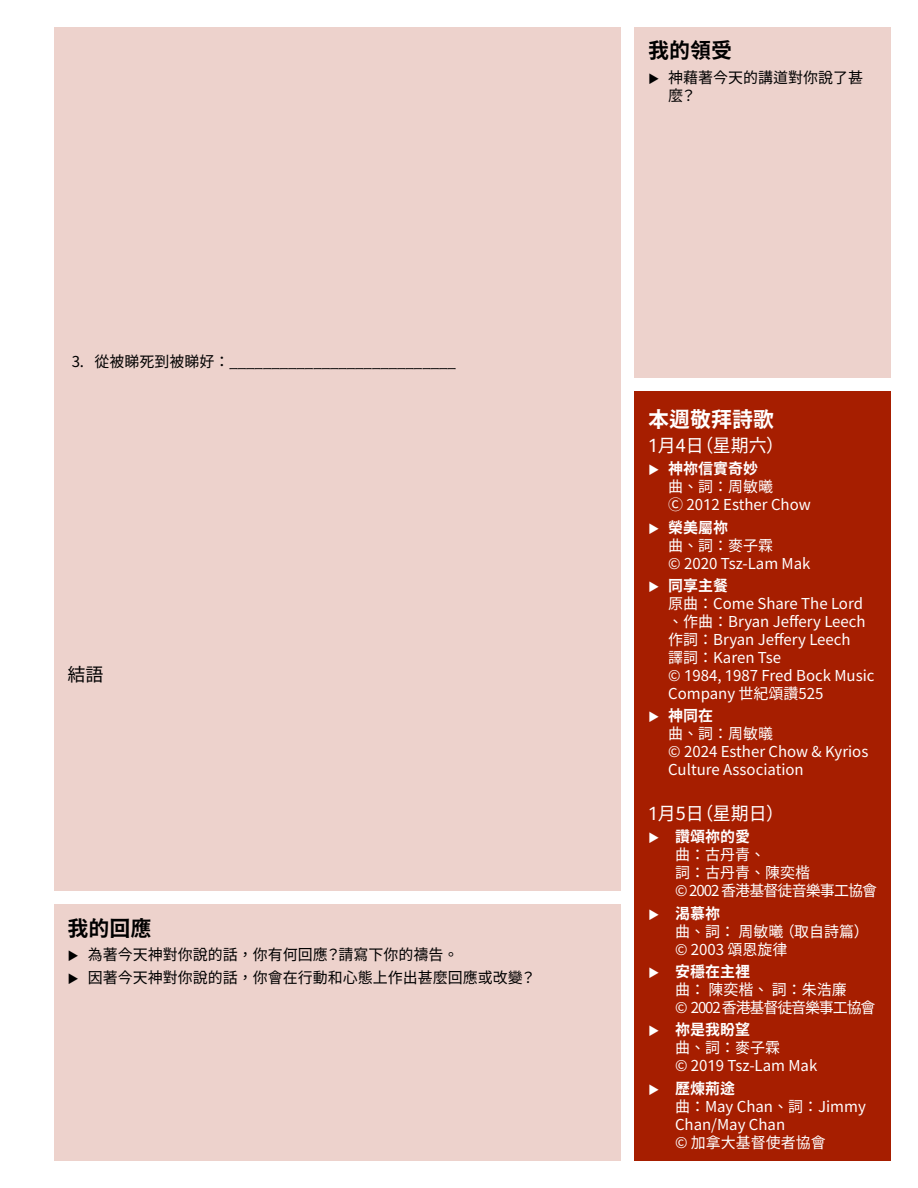
<style>
.page{position:relative;width:918px;height:1188px;background:#fff}
.page>*{position:absolute;margin:0;border:0;box-sizing:border-box;transform-origin:0 0}
.t1{font:21px "Gen Seki Gothic 2 TW B";color:#000}
.t2{font:21px "Gen Seki Gothic 2 TW B";color:#fff}
.t3{font:18px "Gen Seki Gothic 2 TW R";color:#fff}
.t4{font:18px "Gen Seki Gothic 2 TW R";color:#000}
.t5{font:15px/18px "Gen Seki Gothic 2 TW R";color:#fff}
.t6{font:15px/22.4px "Gen Seki Gothic 2 TW R";color:#000}
.t7{font:15px "Gen Seki Gothic 2 TW B";color:#fff}
.t8{font:15px/18px "Gen Seki Gothic 2 TW R";letter-spacing:-.06em;color:#fff}
.t9{font:15px/18px "Gen Seki Gothic 2 TW R";letter-spacing:-.075em;color:#fff}
.s1{font-size:11.25px}
.s2{font-family:"Gen Seki Gothic 2 TW R";font-size:11.25px}
</style>
<div class="page">
<div style="left:54px;top:27px;width:567px;height:864px;background:#edd2cc"></div>
<div style="left:54px;top:904px;width:567px;height:257px;background:#edd2cc"></div>
<div style="left:634px;top:392px;width:257px;height:769px;background:#a61e00"></div>
<div style="left:634px;top:27px;width:257px;height:351px;background:#edd2cc"></div>
<p class="t6" style="left:72px;top:351px;width:386px">3. 從被睇死到被睇好：___________________________</p>
<p class="t4" style="left:68px;top:664px;width:37px">結語</p>
<h1 class="t1" style="left:68px;top:916px;width:85px">我的回應</h1>
<p class="t6" style="left:68px;top:944px;width:470px"><span class="s1">▶</span> 為著今天神對你說的話，你有何回應？請寫下你的禱告。<br><span class="s1">▶</span> 因著今天神對你說的話，你會在行動和心態上作出甚麼回應或改變？</p>
<h1 class="t1" style="left:648px;top:39px;width:85px">我的領受</h1>
<p class="t6" style="left:668px;top:69px;width:196px;line-height:18px;text-indent:-20px"><span class="s1">▶</span> 神藉著今天的講道對你說了甚麼？</p>
<h1 class="t2" style="left:648px;top:407px;width:127px">本週敬拜詩歌</h1>
<p class="t3" style="left:648px;top:435px;width:138px">1月4日（星期六）</p>
<p class="t7" style="left:648px;top:460px;width:112px"><span class="s2">▶</span> 神祢信實奇妙</p>
<p class="t5" style="left:668px;top:478px;width:144px">曲、詞：周敏曦<br>Ⓒ 2012 Esther Chow</p>
<p class="t7" style="left:648px;top:519px;width:82px"><span class="s2">▶</span> 榮美屬祢</p>
<p class="t5" style="left:668px;top:536px;width:144px">曲、詞：麥子霖<br>© 2020 Tsz-Lam Mak</p>
<p class="t7" style="left:648px;top:577px;width:82px"><span class="s2">▶</span> 同享主餐</p>
<p class="t5" style="left:668px;top:595px;width:208px">原曲：Come Share The Lord、作曲：Bryan Jeffery Leech作詞：Bryan Jeffery Leech<br>譯詞：Karen Tse<br>© 1984, 1987 Fred Bock Music<br>Company 世紀頌讚525</p>
<p class="t7" style="left:648px;top:707px;width:67px"><span class="s2">▶</span> 神同在</p>
<p class="t5" style="left:668px;top:725px;width:202px">曲、詞：周敏㬢<br>© 2024 Esther Chow &amp; Kyrios<br>Culture Association</p>
<p class="t3" style="left:648px;top:803px;width:138px">1月5日（星期日）</p>
<p class="t7" style="left:648px;top:828px;width:103px"><span class="s2">▶</span> 讚頌祢的愛</p>
<p class="t8" style="left:675px;top:846px;width:204px">曲：古丹青、<br>詞：古丹青、陳奕楷<br>© 2002 香港基督徒音樂事工協會</p>
<p class="t7" style="left:648px;top:905px;width:73px"><span class="s2">▶</span> 渴慕祢</p>
<p class="t5" style="left:675px;top:922px;width:195px">曲、詞： 周敏曦 （取自詩篇）© 2003 頌恩旋律</p>
<p class="t7" style="left:648px;top:963px;width:103px"><span class="s2">▶</span> 安穩在主裡</p>
<p class="t9" style="left:675px;top:981px;width:202px">曲： 陳奕楷、 詞：朱浩廉<br>© 2002 香港基督徒音樂事工協會</p>
<p class="t7" style="left:648px;top:1021px;width:103px"><span class="s2">▶</span> 祢是我盼望</p>
<p class="t5" style="left:675px;top:1039px;width:144px">曲、詞：麥子霖<br>© 2019 Tsz-Lam Mak</p>
<p class="t7" style="left:648px;top:1080px;width:88px"><span class="s2">▶</span> 歷煉荊途</p>
<p class="t5" style="left:675px;top:1097px;width:192px">曲：May Chan、詞：Jimmy<br>Chan/May Chan<br>© 加拿大基督使者協會</p>
</div>
